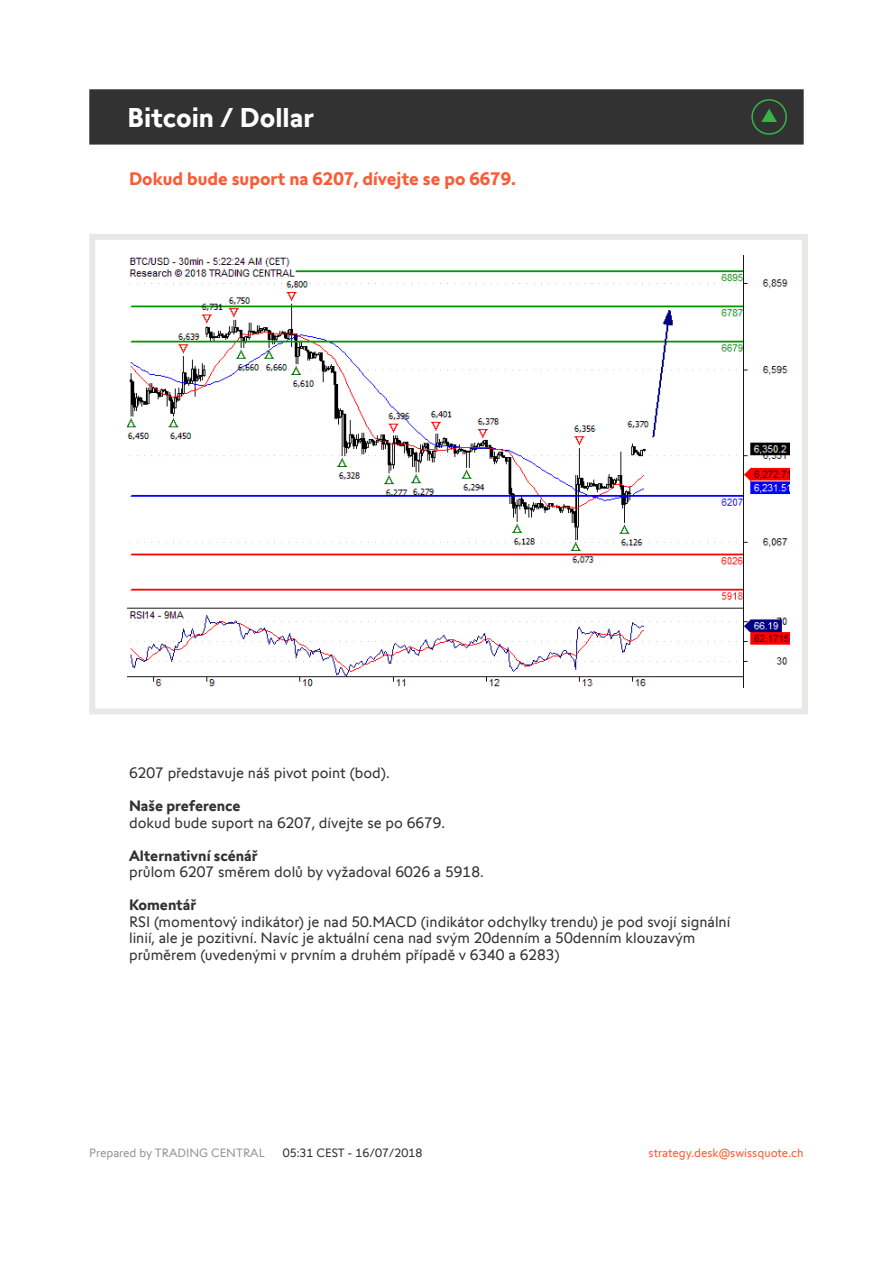
<style>
.page{position:relative;width:893px;height:1263px;background:#fff}
.page>*{position:absolute;margin:0;border:0;box-sizing:border-box;transform-origin:0 0}
.t1{font:700 27px "Swissquote CT";color:#fff}
.t2{font:700 18px "Swissquote CT";color:#fa5b35}
.t3{font:15px/16.5px "Swissquote CT";color:#323232}
.t4{font:700 15px "Swissquote CT";color:#323232}
.t5{font:12px "Swissquote CT";color:#fa5b35}
.t6{font:12px "Swissquote CT";color:#939598}
.t7{font:12px "Swissquote CT";color:#323232}
</style>
<div class="page">
<div style="left:89px;top:234px;width:719px;height:480px;border:6px solid #e9e8e7"></div>
<div style="left:89px;top:89px;width:715px;height:56px;background:#323232;border:2px solid #323232"></div>
<img style="left:128px;top:255px;width:661px;height:432px">
<svg style="left:751px;top:99px;width:36px;height:36px"></svg>
<h1 class="t1" style="left:128px;top:101px;width:188px">Bitcoin / Dollar</h1>
<p class="t2" style="left:129px;top:168px;width:388px">Dokud bude suport na 6207, dívejte se po 6679.</p>
<p class="t3" style="left:129px;top:765px;width:262px">6207 představuje náš pivot point (bod).</p>
<p class="t4" style="left:129px;top:797px;width:113px">Naše preference</p>
<p class="t3" style="left:129px;top:814px;width:318px">dokud bude suport na 6207, dívejte se po 6679.</p>
<p class="t4" style="left:129px;top:846px;width:130px">Alternativní scénář</p>
<p class="t3" style="left:129px;top:864px;width:356px">průlom 6207 směrem dolů by vyžadoval 6026 a 5918.</p>
<p class="t4" style="left:129px;top:896px;width:69px">Komentář</p>
<p class="t3" style="left:129px;top:913px;width:603px">RSI (momentový indikátor) je nad 50.MACD (indikátor odchylky trendu) je pod svojí signální linií, ale je pozitivní. Navíc je aktuální cena nad svým 20denním a 50denním klouzavým průměrem (uvedenými v prvním a druhém případě v 6340 a 6283)</p>
<p class="t6" style="left:89px;top:1145px;width:177px">Prepared by TRADING CENTRAL</p>
<p class="t7" style="left:283px;top:1145px;width:141px">05:31 CEST - 16/07/2018</p>
<p class="t5" style="left:649px;top:1145px;width:157px">strategy.desk@swissquote.ch</p>
</div>
